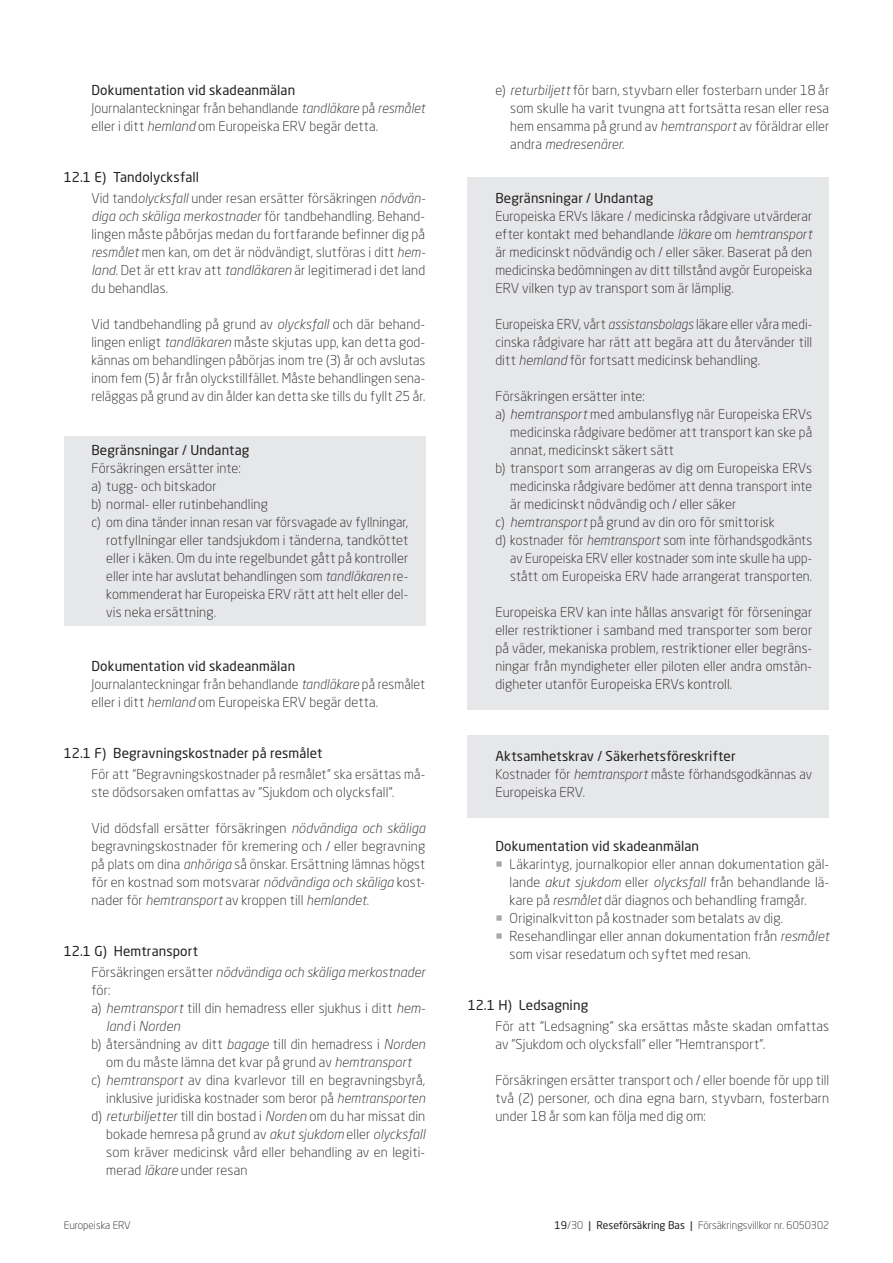
<style>
.page{position:relative;width:893px;height:1263px;background:#fff}
.page>*{position:absolute;margin:0;border:0;box-sizing:border-box;transform-origin:0 0}
.Brød_m__indryk{font:300 13.5px/18px "Neo Sans W1 G";letter-spacing:.01em;color:#231f20;text-align:justify}
.Brød_m__indryk_-_box{font:300 13.5px/18px "Neo Sans W1 G";letter-spacing:.01em;color:#231f20;text-align:justify}
.Brød_m__indryk_-_box-2{font:300 13.5px/18px "Neo Sans W1 G";letter-spacing:.01em;color:#231f20;text-align:justify;scale:.96 1}
.Brød_m__indryk-2{font:13.5px "Neo Sans W1 G";letter-spacing:.01em;color:#231f20}
.Niveau_2{font:13.5px "Neo Sans W1 G";letter-spacing:.01em;color:#231f20}
.Brød_m__indryk_-_box-3{font:13.5px "Neo Sans W1 G";letter-spacing:.01em;color:#231f20}
.Brød_m__indryk-3{font:italic 300 13.5px/18px "Neo Sans Pro";letter-spacing:.01em;color:#231f20}
.t1{font:300 10.5px "Neo Sans W1 G";color:#231f20}
.s1{font-family:"Neo Sans Pro";font-style:italic}
.s2{font-family:"Neo Sans W1 G";font-style:normal}
.s3{color:#a8a9ad}
.s4{font-weight:400}
</style>
<div class="page">
<div style="left:468px;top:177px;width:361px;height:532px;background:#e6e7e9"></div>
<div style="left:468px;top:735px;width:361px;height:82px;background:#e6e7e9"></div>
<div style="left:64px;top:436px;width:361px;height:189px;background:#e6e7e9"></div>
<p class="Brød_m__indryk-2" style="left:91px;top:82px;width:205px">Dokumentation vid skadeanmälan</p>
<p class="Brød_m__indryk" style="left:91px;top:99px;width:335px">Journalanteckningar från behandlande <span class="s1">tandläkare</span> på <span class="s1">resmålet </span>eller i ditt <span class="s1">hemland</span> om Europeiska ERV begär detta.</p>
<p class="Niveau_2" style="left:64px;top:169px;width:137px">12.1 E) Tandolycksfall</p>
<p class="Brød_m__indryk" style="left:91px;top:189px;width:335px">Vid tand<span class="s1">olycksfall</span> under resan ersätter försäkringen <span class="s1">nödvän&shy;diga och skäliga merkostnader</span> för tandbehandling. Behand&shy;lingen måste påbörjas medan du fortfarande befinner dig på <span class="s1">resmålet</span> men kan, om det är nödvändigt, slutföras i ditt <span class="s1">hem&shy;land</span>. Det är ett krav att <span class="s1">tandläkaren</span> är legitimerad i det land du behandlas.</p>
<p class="Brød_m__indryk" style="left:91px;top:315px;width:335px">Vid tandbehandling på grund av <span class="s1">olycksfall</span> och där behand&shy;lingen enligt <span class="s1">tandläkaren</span> måste skjutas upp, kan detta god&shy;kännas om behandlingen påbörjas inom tre (3) år och avslutas inom fem (5) år från olyckstillfället. Måste behandlingen sena&shy;reläggas på grund av din ålder kan detta ske tills du fyllt 25 år.</p>
<p class="Brød_m__indryk-2" style="left:91px;top:442px;width:159px">Begränsningar / Undantag</p>
<p class="Brød_m__indryk_-_box" style="left:91px;top:459px;width:151px">Försäkringen ersätter inte:</p>
<p class="Brød_m__indryk_-_box" style="left:91px;top:477px;width:127px">a) tugg- och bitskador</p>
<p class="Brød_m__indryk_-_box" style="left:91px;top:495px;width:178px">b) normal- eller rutinbehandling</p>
<p class="Brød_m__indryk_-_box" style="left:106px;top:513px;width:303px;text-indent:-15px">c) om dina tänder innan resan var försvagade av fyllningar, rotfyllningar eller tandsjukdom i tänderna, tandköttet eller i käken. Om du inte regelbundet gått på kontroller eller inte har avslutat behandlingen som <span class="s1">tandläkaren</span> re&shy;kommenderat har Europeiska ERV rätt att helt eller del&shy;vis neka ersättning.</p>
<p class="Brød_m__indryk-2" style="left:91px;top:658px;width:205px">Dokumentation vid skadeanmälan</p>
<p class="Brød_m__indryk" style="left:91px;top:675px;width:335px">Journalanteckningar från behandlande <span class="s1">tandläkare</span> på resmålet eller i ditt <span class="s1">hemland</span> om Europeiska ERV begär detta.</p>
<p class="Niveau_2" style="left:64px;top:745px;width:260px">12.1 F) Begravningskostnader på resmålet</p>
<p class="Brød_m__indryk" style="left:91px;top:765px;width:335px">För att “Begravningskostnader på resmålet“ ska ersättas må&shy;ste dödsorsaken omfattas av ”Sjukdom och olycksfall”.</p>
<p class="Brød_m__indryk" style="left:91px;top:819px;width:335px">Vid dödsfall ersätter försäkringen <span class="s1">nödvändiga och skäliga </span>begravningskostnader för kremering och / eller begravning på plats om dina <span class="s1">anhöriga</span> så önskar. Ersättning lämnas högst för en kostnad som motsvarar <span class="s1">nödvändiga och skäliga</span> kost&shy;nader för <span class="s1">hemtransport</span> av kroppen till <span class="s1">hemlandet</span>.</p>
<p class="Niveau_2" style="left:64px;top:943px;width:136px">12.1 G) Hemtransport</p>
<p class="Brød_m__indryk-3" style="left:91px;top:963px;width:335px"><span class="s2">Försäkringen ersätter</span> nödvändiga och skäliga merkostnader <span class="s2">för:</span></p>
<p class="Brød_m__indryk" style="left:106px;top:999px;width:320px;text-indent:-15px">a) <span class="s1">hemtransport</span> till din hemadress eller sjukhus i ditt <span class="s1">hem&shy;land</span> i <span class="s1">Norden</span></p>
<p class="Brød_m__indryk" style="left:91px;top:1035px;width:335px;text-align:center">b) återsändning av ditt <span class="s1">bagage</span> till din hemadress i <span class="s1">Norden </span>om du måste lämna det kvar på grund av <span class="s1">hemtransport</span></p>
<p class="Brød_m__indryk" style="left:91px;top:1071px;width:335px;text-align:right">c) <span class="s1">hemtransport</span> av dina kvarlevor till en begravningsbyrå, inklusive juridiska kostnader som beror på <span class="s1">hemtransporten</span></p>
<p class="Brød_m__indryk" style="left:106px;top:1107px;width:320px;text-indent:-15px">d) <span class="s1">returbiljetter</span> till din bostad i <span class="s1">Norden</span> om du har missat din bokade hemresa på grund av <span class="s1">akut sjukdom</span> eller <span class="s1">olycksfall </span>som kräver medicinsk vård eller behandling av en legiti&shy;merad <span class="s1">läkare</span> under resan</p>
<p class="Brød_m__indryk" style="left:510px;top:81px;width:320px;text-indent:-15px">e) <span class="s1">returbiljett</span> för barn, styvbarn eller fosterbarn under 18 år som skulle ha varit tvungna att fortsätta resan eller resa hem ensamma på grund av <span class="s1">hemtransport</span> av föräldrar eller andra <span class="s1">medresenärer</span>.</p>
<p class="Brød_m__indryk-2" style="left:495px;top:190px;width:159px">Begränsningar / Undantag</p>
<p class="Brød_m__indryk_-_box" style="left:495px;top:207px;width:318px">Europeiska ERVs läkare / medicinska rådgivare utvärderar efter kontakt med behandlande <span class="s1">läkare</span> om <span class="s1">hemtransport </span>är medicinskt nödvändig och / eller säker. Baserat på den medicinska bedömningen av ditt tillstånd avgör Europeiska ERV vilken typ av transport som är lämplig.</p>
<p class="Brød_m__indryk_-_box-2" style="left:495px;top:315px;width:331px">Europeiska ERV, vårt <span class="s1">assistansbolags</span> läkare eller våra medi&shy;cinska rådgivare har rätt att begära att du återvänder till ditt <span class="s1">hemland</span> för fortsatt medicinsk behandling.</p>
<p class="Brød_m__indryk_-_box" style="left:495px;top:387px;width:151px">Försäkringen ersätter inte:</p>
<p class="Brød_m__indryk_-_box" style="left:510px;top:405px;width:303px;text-indent:-15px">a) <span class="s1">hemtransport</span> med ambulansflyg när Europeiska ERVs medicinska rådgivare bedömer att transport kan ske på annat, medicinskt säkert sätt</p>
<p class="Brød_m__indryk_-_box" style="left:510px;top:459px;width:303px;text-indent:-15px">b) transport som arrangeras av dig om Europeiska ERVs medicinska rådgivare bedömer att denna transport inte är medicinskt nödvändig och / eller säker</p>
<p class="Brød_m__indryk_-_box" style="left:495px;top:513px;width:281px">c) <span class="s1">hemtransport</span> på grund av din oro för smittorisk</p>
<p class="Brød_m__indryk_-_box" style="left:510px;top:531px;width:303px;text-indent:-15px">d) kostnader för <span class="s1">hemtransport</span> som inte förhandsgodkänts av Europeiska ERV eller kostnader som inte skulle ha upp&shy;stått om Europeiska ERV hade arrangerat transporten.</p>
<p class="Brød_m__indryk_-_box" style="left:495px;top:603px;width:318px">Europeiska ERV kan inte hållas ansvarigt för förseningar eller restriktioner i samband med transporter som beror på väder, mekaniska problem, restriktioner eller begräns&shy;ningar från myndigheter eller piloten eller andra omstän&shy;digheter utanför Europeiska ERVs kontroll.</p>
<p class="Brød_m__indryk_-_box-3" style="left:495px;top:748px;width:242px">Aktsamhetskrav / Säkerhetsföreskrifter</p>
<p class="Brød_m__indryk_-_box" style="left:495px;top:765px;width:318px">Kostnader för <span class="s1">hemtransport</span> måste förhandsgodkännas av<br>Europeiska ERV.</p>
<p class="Brød_m__indryk_-_box-3" style="left:495px;top:838px;width:205px">Dokumentation vid skadeanmälan</p>
<p class="Brød_m__indryk" style="left:510px;top:855px;width:321px;text-indent:-14px"><span class="s3">○</span> Läkarintyg, journalkopior eller annan dokumentation gäl&shy;lande <span class="s1">akut sjukdom</span> eller <span class="s1">olycksfall</span> från behandlande lä&shy;kare på <span class="s1">resmålet</span> där diagnos och behandling framgår.</p>
<p class="Brød_m__indryk" style="left:495px;top:909px;width:289px"><span class="s3">○</span> Originalkvitton på kostnader som betalats av dig.</p>
<p class="Brød_m__indryk" style="left:510px;top:927px;width:321px;text-indent:-14px"><span class="s3">○</span> Resehandlingar eller annan dokumentation från <span class="s1">resmålet </span>som visar resedatum och syftet med resan.</p>
<p class="Niveau_2" style="left:468px;top:997px;width:122px">12.1 H) Ledsagning</p>
<p class="Brød_m__indryk" style="left:495px;top:1017px;width:335px">För att “Ledsagning” ska ersättas måste skadan omfattas av ”Sjukdom och olycksfall” eller ”Hemtransport”.</p>
<p class="Brød_m__indryk" style="left:495px;top:1071px;width:335px">Försäkringen ersätter transport och / eller boende för upp till två (2) personer, och dina egna barn, styvbarn, fosterbarn under 18 år som kan följa med dig om:</p>
<p class="t1" style="left:64px;top:1219px;width:69px">Europeiska ERV</p>
<p class="t1" style="left:554px;top:1219px;width:276px"><span class="s4">19</span>/30 <span class="s4">| Reseförsäkring Bas |</span> Försäkringsvillkor nr. 6050302</p>
</div>
